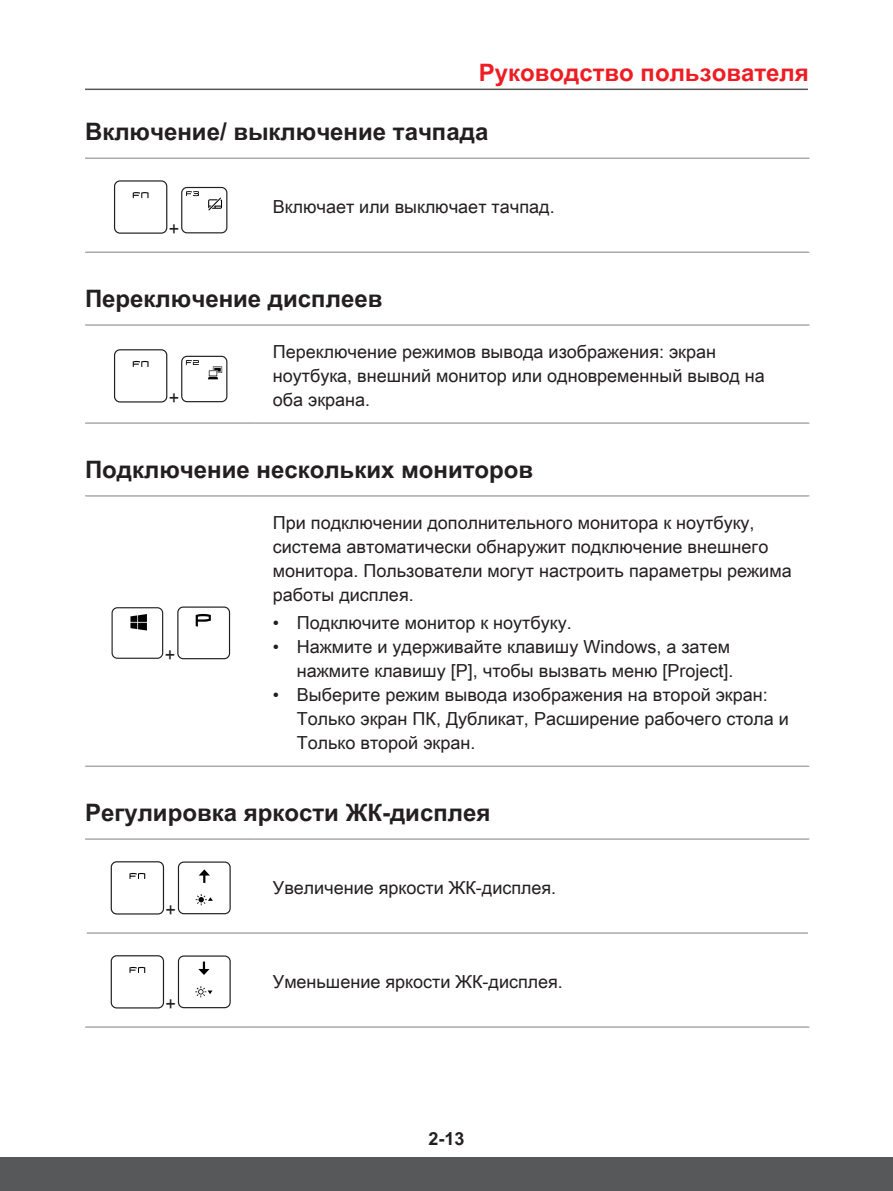
<style>
.page{position:relative;width:893px;height:1191px;background:#fff}
.page>*{position:absolute;margin:0;border:0;box-sizing:border-box;transform-origin:0 0}
.Title_2{font:700 24px "Arial Unicode MS";color:#231f20}
.t1{font:700 24px "Arial Unicode MS";color:#ee1d23}
.Text_Left_-_8{font:18px/24px "Arial Unicode MS";color:#231f20}
.t2{font:700 18px "Arial Unicode MS";color:#231f20}
</style>
<div class="page">
<hr style="left:85px;top:89px;width:723px;height:1px;background:#57585a">
<div style="left:0;top:1157px;width:893px;height:34px;background:#57585a"></div>
<hr style="left:85px;top:157px;width:171px;height:2px;background:#a8a9ad">
<hr style="left:256px;top:157px;width:553px;height:2px;background:#a8a9ad">
<hr style="left:85px;top:251px;width:171px;height:2px;background:#a8a9ad">
<hr style="left:256px;top:251px;width:553px;height:2px;background:#a8a9ad">
<div style="left:114px;top:180px;width:53px;height:54px;border:1px solid #231f20;border-radius:5px"></div>
<svg style="left:133px;top:192px;width:16px;height:6px"></svg>
<div style="left:181px;top:187px;width:46px;height:46px;border:1px solid #231f20;border-radius:5px"></div>
<svg style="left:208px;top:197px;width:14px;height:13px"></svg>
<svg style="left:186px;top:191px;width:13px;height:5px"></svg>
<hr style="left:85px;top:324px;width:171px;height:2px;background:#a8a9ad">
<hr style="left:256px;top:324px;width:553px;height:2px;background:#a8a9ad">
<hr style="left:85px;top:422px;width:171px;height:2px;background:#a8a9ad">
<hr style="left:256px;top:422px;width:553px;height:2px;background:#a8a9ad">
<div style="left:114px;top:349px;width:53px;height:53px;border:1px solid #231f20;border-radius:5px"></div>
<svg style="left:133px;top:361px;width:16px;height:6px"></svg>
<div style="left:181px;top:356px;width:46px;height:46px;border:1px solid #231f20;border-radius:5px"></div>
<svg style="left:208px;top:366px;width:14px;height:13px"></svg>
<svg style="left:186px;top:360px;width:13px;height:5px"></svg>
<hr style="left:85px;top:495px;width:171px;height:1px;background:#a8a9ad">
<hr style="left:256px;top:495px;width:553px;height:1px;background:#a8a9ad">
<hr style="left:85px;top:765px;width:171px;height:2px;background:#a8a9ad">
<hr style="left:256px;top:765px;width:553px;height:2px;background:#a8a9ad">
<div style="left:112px;top:607px;width:51px;height:52px;border:1px solid #231f20;border-radius:5px"></div>
<svg style="left:130px;top:614px;width:17px;height:16px"></svg>
<div style="left:177px;top:606px;width:53px;height:53px;border:1px solid #231f20;border-radius:5px"></div>
<svg style="left:196px;top:614px;width:15px;height:12px"></svg>
<hr style="left:85px;top:838px;width:171px;height:2px;background:#a8a9ad">
<hr style="left:256px;top:838px;width:553px;height:2px;background:#a8a9ad">
<hr style="left:87px;top:932px;width:169px;height:1px;background:#a8a9ad">
<hr style="left:256px;top:932px;width:552px;height:1px;background:#a8a9ad">
<hr style="left:85px;top:1026px;width:171px;height:1px;background:#a8a9ad">
<hr style="left:256px;top:1026px;width:553px;height:1px;background:#a8a9ad">
<div style="left:111px;top:861px;width:53px;height:53px;border:1px solid #231f20;border-radius:5px"></div>
<svg style="left:129px;top:873px;width:16px;height:6px"></svg>
<div style="left:178px;top:861px;width:53px;height:53px;border:1px solid #231f20;border-radius:5px"></div>
<svg style="left:196px;top:894px;width:17px;height:11px"></svg>
<svg style="left:199px;top:869px;width:11px;height:14px"></svg>
<div style="left:111px;top:955px;width:53px;height:53px;border:1px solid #231f20;border-radius:5px"></div>
<svg style="left:129px;top:967px;width:16px;height:6px"></svg>
<div style="left:178px;top:955px;width:53px;height:53px;border:1px solid #231f20;border-radius:5px"></div>
<svg style="left:195px;top:986px;width:18px;height:11px"></svg>
<svg style="left:198px;top:961px;width:12px;height:14px"></svg>
<h1 class="t1" style="left:479px;top:55px;width:332px">Руководство пользователя</h1>
<p class="Title_2" style="left:85px;top:114px;width:405px">Включение/ выключение тачпада</p>
<p class="Text_Left_-_8" style="left:169px;top:216px;width:12px">+</p>
<p class="Text_Left_-_8" style="left:273px;top:194px;width:283px">Включает или выключает тачпад.</p>
<p class="Title_2" style="left:85px;top:281px;width:299px">Переключение дисплеев</p>
<p class="Text_Left_-_8" style="left:169px;top:385px;width:12px">+</p>
<p class="Text_Left_-_8" style="left:273px;top:339px;width:493px">Переключение режимов вывода изображения: экран ноутбука, внешний монитор или одновременный вывод на оба экрана.</p>
<p class="Title_2" style="left:85px;top:452px;width:450px">Подключение нескольких мониторов</p>
<p class="Text_Left_-_8" style="left:165px;top:642px;width:12px">+</p>
<p class="Text_Left_-_8" style="left:273px;top:510px;width:520px">При подключении дополнительного монитора к ноутбуку, система автоматически обнаружит подключение внешнего монитора. Пользователи могут настроить параметры режима работы дисплея.</p>
<p class="Text_Left_-_8" style="left:273px;top:610px;width:300px">• Подключите монитор к ноутбуку.</p>
<p class="Text_Left_-_8" style="left:273px;top:634px;width:462px;text-align:right">• Нажмите и удерживайте клавишу Windows, а затем нажмите клавишу [P], чтобы вызвать меню [Project].</p>
<p class="Text_Left_-_8" style="left:297px;top:682px;width:494px;text-indent:-24px">• Выберите режим вывода изображения на второй экран:<br>Только экран ПК, Дубликат, Расширение рабочего стола и<br>Только второй экран.</p>
<p class="Title_2" style="left:85px;top:795px;width:407px">Регулировка яркости ЖК-дисплея</p>
<p class="Text_Left_-_8" style="left:166px;top:897px;width:12px">+</p>
<p class="Text_Left_-_8" style="left:166px;top:991px;width:12px">+</p>
<p class="Text_Left_-_8" style="left:273px;top:875px;width:285px">Увеличение яркости ЖК-дисплея.</p>
<p class="Text_Left_-_8" style="left:273px;top:969px;width:291px">Уменьшение яркости ЖК-дисплея.</p>
<p class="t2" style="left:428px;top:1125px;width:38px">2-13</p>
</div>
